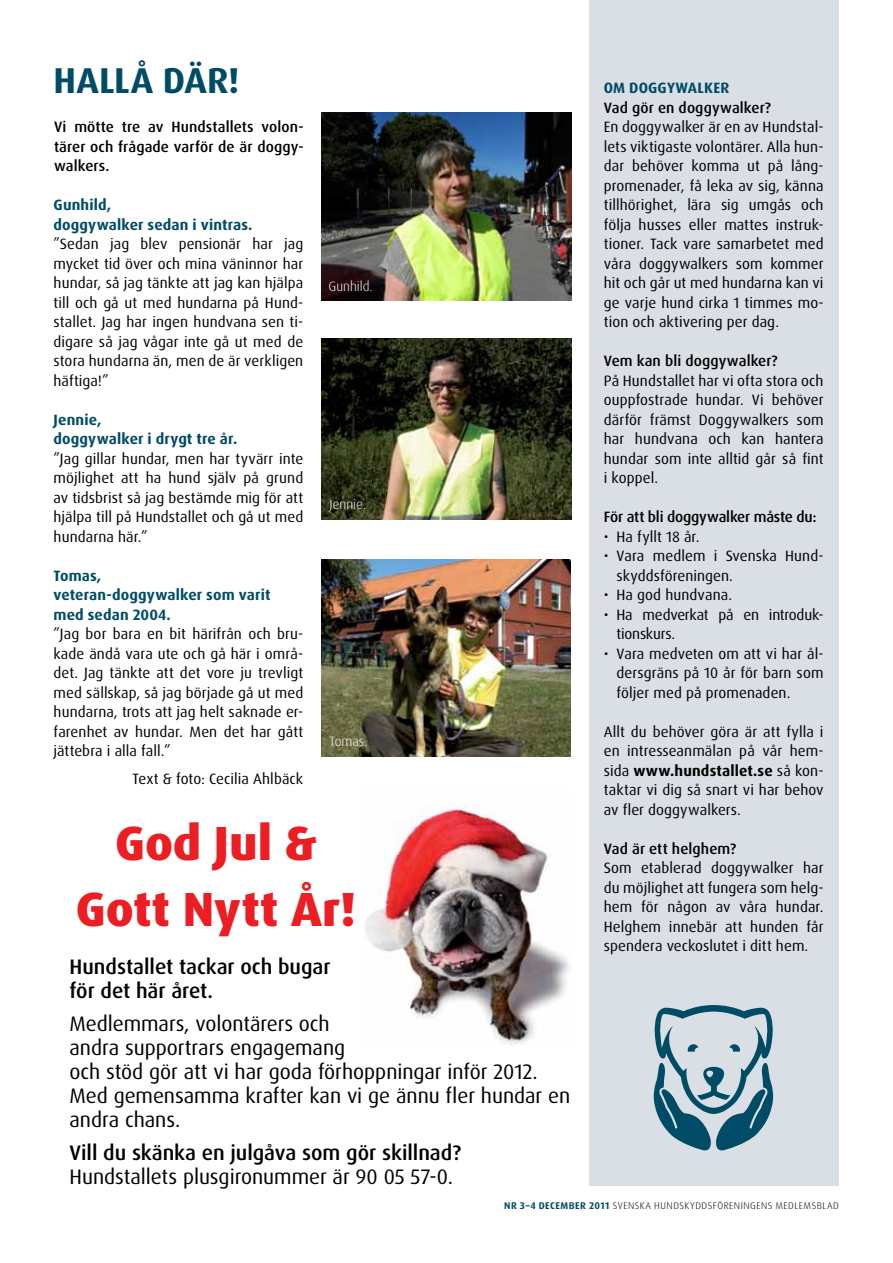
<style>
.page{position:relative;width:893px;height:1263px;background:#fff}
.page>*{position:absolute;margin:0;border:0;box-sizing:border-box;transform-origin:0 0}
.t1{font:800 48px/66px "Dax Pro";color:#ed1d24;text-align:center}
.t2{font:700 36px "Dax Pro";letter-spacing:.005em;color:#004c66}
.t3{font:21px/24px "Dax Pro";letter-spacing:-.005em;color:#000}
.t4{font:500 21px/24px "Dax Pro";letter-spacing:-.005em;color:#000}
.t5{font:15px/19.5px "Dax Pro";letter-spacing:.005em;color:#000;text-align:justify}
.t6{font:500 15px/19.5px "Dax Pro";letter-spacing:.005em;color:#000;text-align:justify}
.t7{font:700 15px/19.5px "Dax Pro";letter-spacing:.01em;color:#004c66}
.t8{font:15px/19.5px "Dax Pro";letter-spacing:-.015em;color:#000}
.t9{font:500 15px "Dax Pro";letter-spacing:-.015em;color:#000}
.t10{font:300 13.5px "Dax Pro";letter-spacing:-.005em;color:#fff}
.t11{font:300 9.75px "Dax Pro";letter-spacing:.05em;color:#000}
.s1{font-weight:700}
.s2{font-weight:700;color:#004c66}
</style>
<div class="page">
<img style="left:365px;top:803px;width:205px;height:242px">
<img style="left:322px;top:560px;width:248px;height:196px">
<img style="left:322px;top:338px;width:249px;height:181px">
<img style="left:322px;top:113px;width:250px;height:187px">
<div style="left:589px;top:0;width:250px;height:1185px;background:#dadfe5"></div>
<svg style="left:653px;top:1005px;width:121px;height:146px"></svg>
<h2 class="t2" style="left:54px;top:57px;width:187px">HALLÅ DÄR!</h2>
<p class="t6" style="left:54px;top:117px;width:251px">Vi mötte tre av Hundstallets volon&shy;tärer och frågade varför de är doggy&shy;walkers.</p>
<p class="t7" style="left:54px;top:195px;width:200px">Gunhild,<br>doggywalker sedan i vintras.</p>
<p class="t5" style="left:54px;top:234px;width:251px">”Sedan jag blev pensionär har jag mycket tid över och mina väninnor har hundar, så jag tänkte att jag kan hjälpa till och gå ut med hundarna på Hund&shy;stallet. Jag har ingen hundvana sen ti&shy;digare så jag vågar inte gå ut med de stora hundarna än, men de är verkligen häftiga!”</p>
<p class="t7" style="left:54px;top:410px;width:185px">Jennie,<br>doggywalker i drygt tre år.</p>
<p class="t5" style="left:54px;top:449px;width:251px">”Jag gillar hundar, men har tyvärr inte möjlighet att ha hund själv på grund av tidsbrist så jag bestämde mig för att hjälpa till på Hundstallet och gå ut med hundarna här.”</p>
<p class="t7" style="left:54px;top:566px;width:218px">Tomas,<br>veteran-doggywalker som varit med sedan 2004.</p>
<p class="t5" style="left:54px;top:624px;width:251px">”Jag bor bara en bit härifrån och bru&shy;kade ändå vara ute och gå här i områ&shy;det. Jag tänkte att det vore ju trevligt med sällskap, så jag började gå ut med hundarna, trots att jag helt saknade er&shy;farenhet av hundar. Men det har gått jättebra i alla fall.”</p>
<p class="t5" style="left:133px;top:769px;width:172px">Text &amp; foto: Cecilia Ahlbäck</p>
<p class="t10" style="left:328px;top:278px;width:46px">Gunhild.</p>
<p class="t10" style="left:330px;top:495px;width:38px">Jennie.</p>
<p class="t10" style="left:330px;top:732px;width:39px">Tomas.</p>
<h1 class="t1" style="left:76px;top:810px;width:282px">God Jul &amp;<br>Gott Nytt År!</h1>
<h3 class="t4" style="left:70px;top:954px;width:263px">Hundstallet tackar och bugar för det här året.</h3>
<h3 class="t3" style="left:70px;top:1011px;width:502px">Medlemmars, volontärers och<br>andra supportrars engagemang<br>och stöd gör att vi har goda förhoppningar inför 2012.<br>Med gemensamma krafter kan vi ge ännu fler hundar en andra chans.</h3>
<h3 class="t4" style="left:70px;top:1140px;width:393px">Vill du skänka en julgåva som gör skillnad?</h3>
<h3 class="t3" style="left:70px;top:1164px;width:385px">Hundstallets plusgironummer är 90 05 57-0.</h3>
<p class="t7" style="left:604px;top:78px;width:127px">OM DOGGYWALKER</p>
<p class="t6" style="left:604px;top:98px;width:169px">Vad gör en doggywalker?</p>
<p class="t5" style="left:604px;top:117px;width:221px">En doggywalker är en av Hundstal&shy;lets viktigaste volontärer. Alla hun&shy;dar behöver komma ut på lång&shy;promenader, få leka av sig, känna tillhörighet, lära sig umgås och följa husses eller mattes instruk&shy;tioner. Tack vare samarbetet med våra doggywalkers som kommer hit och går ut med hundarna kan vi ge varje hund cirka 1 timmes mo&shy;tion och aktivering per dag.</p>
<p class="t6" style="left:604px;top:351px;width:175px">Vem kan bli doggywalker?</p>
<p class="t5" style="left:604px;top:371px;width:221px">På Hundstallet har vi ofta stora och ouppfostrade hundar. Vi behöver därför främst Doggywalkers som har hundvana och kan hantera hundar som inte alltid går så fint i koppel.</p>
<p class="t9" style="left:604px;top:507px;width:214px">För att bli doggywalker måste du:</p>
<p class="t5" style="left:604px;top:527px;width:97px">• Ha fyllt 18 år.</p>
<p class="t5" style="left:617px;top:546px;width:208px;text-indent:-13px">• Vara medlem i Svenska Hund&shy;skyddsföreningen.</p>
<p class="t5" style="left:604px;top:585px;width:130px">• Ha god hundvana.</p>
<p class="t8" style="left:617px;top:605px;width:208px;text-indent:-13px">• Ha medverkat på en introduk&shy;tionskurs.</p>
<p class="t5" style="left:617px;top:644px;width:208px;text-indent:-13px">• Vara medveten om att vi har ål&shy;dersgräns på 10 år för barn som följer med på promenaden.</p>
<p class="t5" style="left:604px;top:722px;width:221px">Allt du behöver göra är att fylla i en intresseanmälan på vår hem&shy;sida <span class="s1">www.hundstallet.se</span> så kon&shy;taktar vi dig så snart vi har behov av fler doggywalkers.</p>
<p class="t6" style="left:604px;top:839px;width:134px">Vad är ett helghem?</p>
<p class="t5" style="left:604px;top:858px;width:221px">Som etablerad doggywalker har du möjlighet att fungera som helg&shy;hem för någon av våra hundar.<br>Helghem innebär att hunden får spendera veckoslutet i ditt hem.</p>
<p class="t11" style="left:504px;top:1199px;width:336px"><span class="s2">NR 3–4 DECEMBER 2011</span> SVENSKA HUNDSKYDDSFÖRENINGENS MEDLEMSBLAD</p>
</div>
